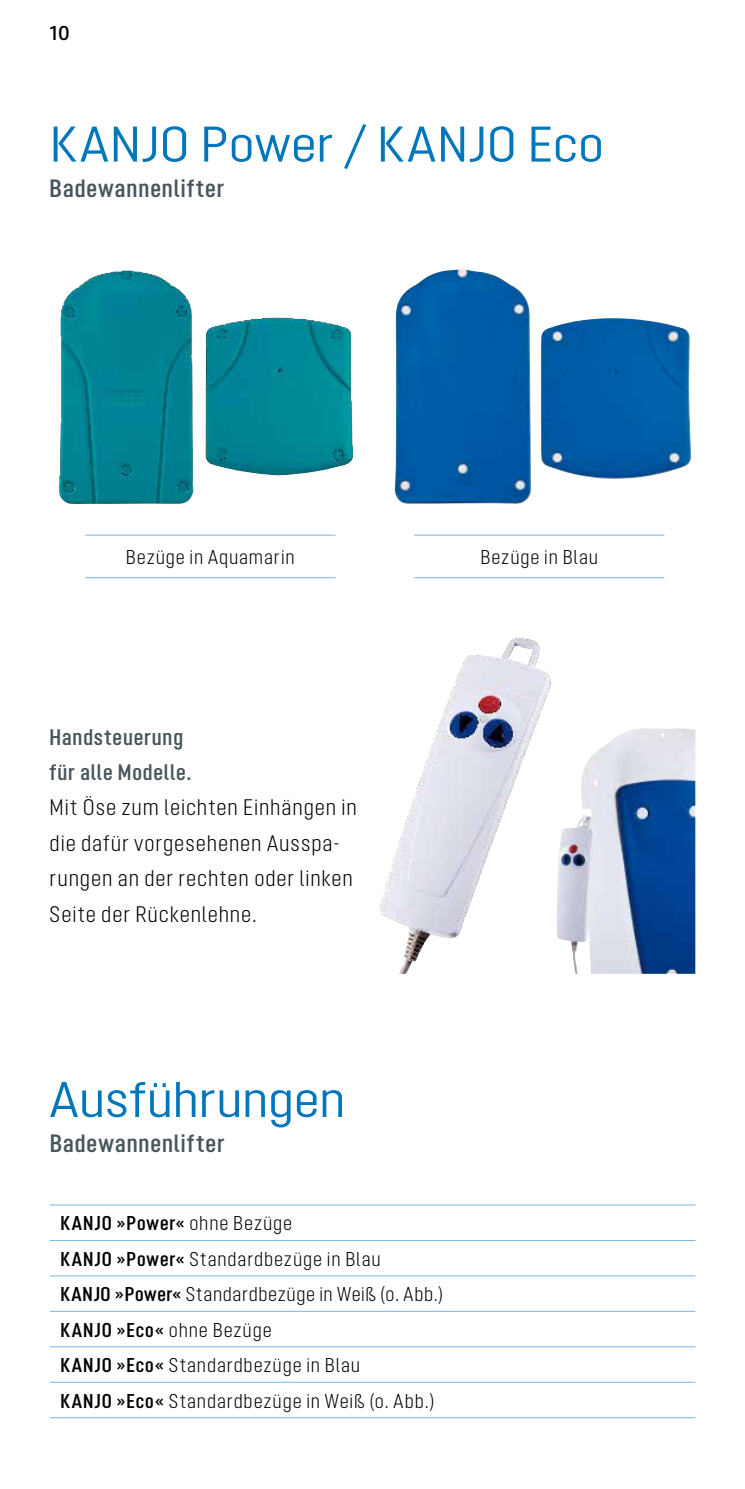
<style>
.page{position:relative;width:745px;height:1489px;background:#fff}
.page>*{position:absolute;margin:0;border:0;box-sizing:border-box;transform-origin:0 0}
.t1{font:50px "Opinion Pro";letter-spacing:.005em;color:#0076bd}
.t2{font:600 25px "Opinion Pro Condensed";letter-spacing:.04em;color:#47565c}
.t3{font:300 22.5px/35.5px "Opinion Pro Condensed";letter-spacing:.04em;color:#000}
.t4{font:600 22.5px/35.5px "Opinion Pro Condensed";letter-spacing:.04em;color:#47565c}
.t5{font:300 20px/35.5px "Opinion Pro Condensed";letter-spacing:.045em;color:#000}
.t6{font:600 20px "Opinion Pro";color:#000}
.s1{font-weight:600}
</style>
<div class="page">
<img style="left:59px;top:270px;width:294px;height:234px">
<img style="left:394px;top:269px;width:296px;height:235px">
<img style="left:380px;top:637px;width:170px;height:336px">
<img style="left:557px;top:728px;width:137px;height:245px">
<hr style="left:85px;top:534px;width:250px;height:1px;background:#79b7e0">
<hr style="left:85px;top:577px;width:250px;height:1px;background:#79b7e0">
<hr style="left:414px;top:534px;width:250px;height:1px;background:#79b7e0">
<hr style="left:414px;top:577px;width:250px;height:1px;background:#79b7e0">
<hr style="left:50px;top:1204px;width:645px;height:1px;background:#79b7e0">
<hr style="left:50px;top:1239px;width:645px;height:1px;background:#79b7e0">
<hr style="left:50px;top:1275px;width:645px;height:1px;background:#79b7e0">
<hr style="left:50px;top:1310px;width:645px;height:1px;background:#79b7e0">
<hr style="left:50px;top:1346px;width:645px;height:1px;background:#79b7e0">
<hr style="left:50px;top:1381px;width:645px;height:1px;background:#79b7e0">
<hr style="left:50px;top:1417px;width:645px;height:1px;background:#79b7e0">
<p class="t6" style="left:50px;top:21px;width:22px">10</p>
<h1 class="t1" style="left:50px;top:115px;width:555px">KANJO Power / KANJO Eco</h1>
<p class="t2" style="left:50px;top:173px;width:176px">Badewannenlifter</p>
<p class="t5" style="left:126px;top:539px;width:170px">Bezüge in Aquamarin</p>
<p class="t5" style="left:480px;top:539px;width:119px">Bezüge in Blau</p>
<p class="t4" style="left:50px;top:718px;width:143px">Handsteuerung für alle Modelle.</p>
<p class="t3" style="left:50px;top:789px;width:308px">Mit Öse zum leichten Einhängen in die dafür vorgesehenen Ausspa&shy;rungen an der rechten oder linken<br>Seite der Rückenlehne.</p>
<h1 class="t1" style="left:50px;top:1070px;width:297px">Ausführungen</h1>
<p class="t2" style="left:50px;top:1128px;width:176px">Badewannenlifter</p>
<p class="t5" style="left:60px;top:1205px;width:384px"><span class="s1">KANJO »Power«</span> ohne Bezüge<br><span class="s1">KANJO »Power«</span> Standardbezüge in Blau<br><span class="s1">KANJO »Power«</span> Standardbezüge in Weiß (o. Abb.)<br><span class="s1">KANJO »Eco«</span> ohne Bezüge<br><span class="s1">KANJO »Eco«</span> Standardbezüge in Blau<br><span class="s1">KANJO »Eco«</span> Standardbezüge in Weiß (o. Abb.)</p>
</div>
